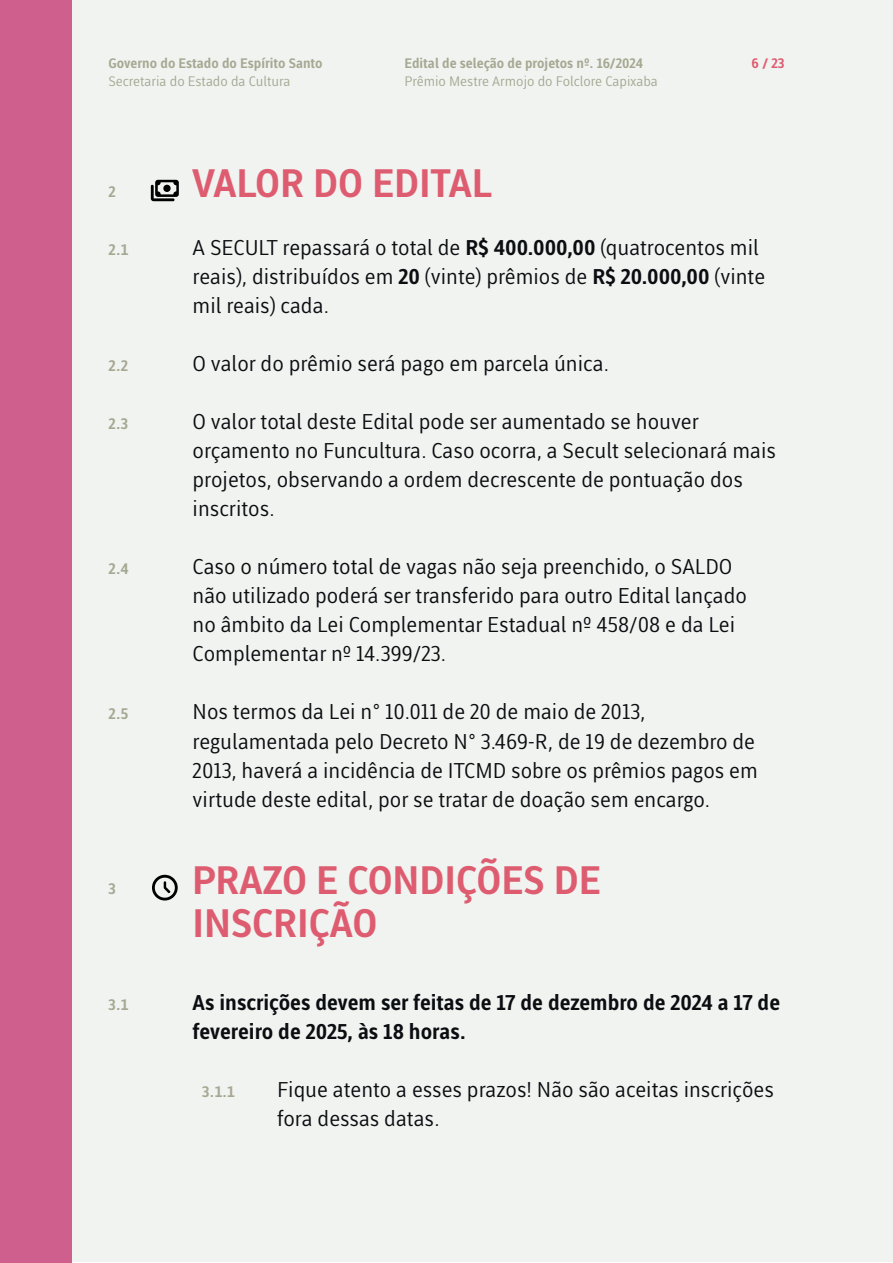
<style>
.page{position:relative;width:893px;height:1263px;background:#fff}
.page>*{position:absolute;margin:0;border:0;box-sizing:border-box;transform-origin:0 0}
.t1{font:39px/43.5px "Ufes Sans VF Roman";color:#de5c70}
.t2{font:21px/29px "Ufes Sans VF Roman";color:#0b0e11}
.t3{font:15px "Ufes Sans VF Roman";color:#a6a892}
.t4{font:13.5px/18px "Ufes Sans VF Roman";color:#a6a892}
.t5{font:13.5px "Ufes Sans VF Roman";color:#de5c70}
</style>
<div class="page">
<div style="left:1px;top:1px;width:891px;height:1261px;background:#f1f3f1"></div>
<div style="left:0;top:0;width:72px;height:1263px;background:#cf5f8c"></div>
<svg style="left:151px;top:180px;width:28px;height:21px"></svg>
<svg style="left:152px;top:875px;width:26px;height:25px"></svg>
<p class="t4" style="left:108px;top:54px;width:216px">Governo do Estado do Espírito Santo<br>Secretaria do Estado da Cultura</p>
<p class="t4" style="left:405px;top:54px;width:255px">Edital de seleção de projetos nº. 16/2024<br>Prêmio Mestre Armojo do Folclore Capixaba</p>
<p class="t5" style="left:752px;top:55px;width:35px">6 / 23</p>
<p class="t3" style="left:108px;top:182px;width:10px">2</p>
<h1 class="t1" style="left:192px;top:161px;width:301px">VALOR DO EDITAL</h1>
<p class="t3" style="left:108px;top:240px;width:22px">2.1</p>
<p class="t2" style="left:193px;top:233px;width:574px">A SECULT repassará o total de R$ 400.000,00 (quatrocentos mil reais), distribuídos em 20 (vinte) prêmios de R$ 20.000,00 (vinte mil reais) cada.</p>
<p class="t3" style="left:108px;top:356px;width:22px">2.2</p>
<p class="t2" style="left:193px;top:349px;width:418px">O valor do prêmio será pago em parcela única.</p>
<p class="t3" style="left:108px;top:414px;width:22px">2.3</p>
<p class="t2" style="left:193px;top:407px;width:585px">O valor total deste Edital pode ser aumentado se houver orçamento no Funcultura. Caso ocorra, a Secult selecionará mais projetos, observando a ordem decrescente de pontuação dos inscritos.</p>
<p class="t3" style="left:108px;top:560px;width:22px">2.4</p>
<p class="t2" style="left:193px;top:552px;width:556px">Caso o número total de vagas não seja preenchido, o SALDO não utilizado poderá ser transferido para outro Edital lançado no âmbito da Lei Complementar Estadual nº 458/08 e da Lei Complementar nº 14.399/23.</p>
<p class="t3" style="left:108px;top:705px;width:22px">2.5</p>
<p class="t2" style="left:193px;top:697px;width:567px">Nos termos da Lei n° 10.011 de 20 de maio de 2013, regulamentada pelo Decreto N° 3.469-R, de 19 de dezembro de 2013, haverá a incidência de ITCMD sobre os prêmios pagos em virtude deste edital, por se tratar de doação sem encargo.</p>
<p class="t3" style="left:108px;top:879px;width:10px">3</p>
<h1 class="t1" style="left:192px;top:858px;width:410px">PRAZO E CONDIÇÕES DE<br>INSCRIÇÃO</h1>
<p class="t3" style="left:108px;top:995px;width:22px">3.1</p>
<p class="t2" style="left:193px;top:988px;width:589px">As inscrições devem ser feitas de 17 de dezembro de 2024 a 17 de fevereiro de 2025, às 18 horas.</p>
<p class="t3" style="left:202px;top:1082px;width:35px">3.1.1</p>
<p class="t2" style="left:277px;top:1075px;width:498px">Fique atento a esses prazos! Não são aceitas inscrições fora dessas datas.</p>
</div>
